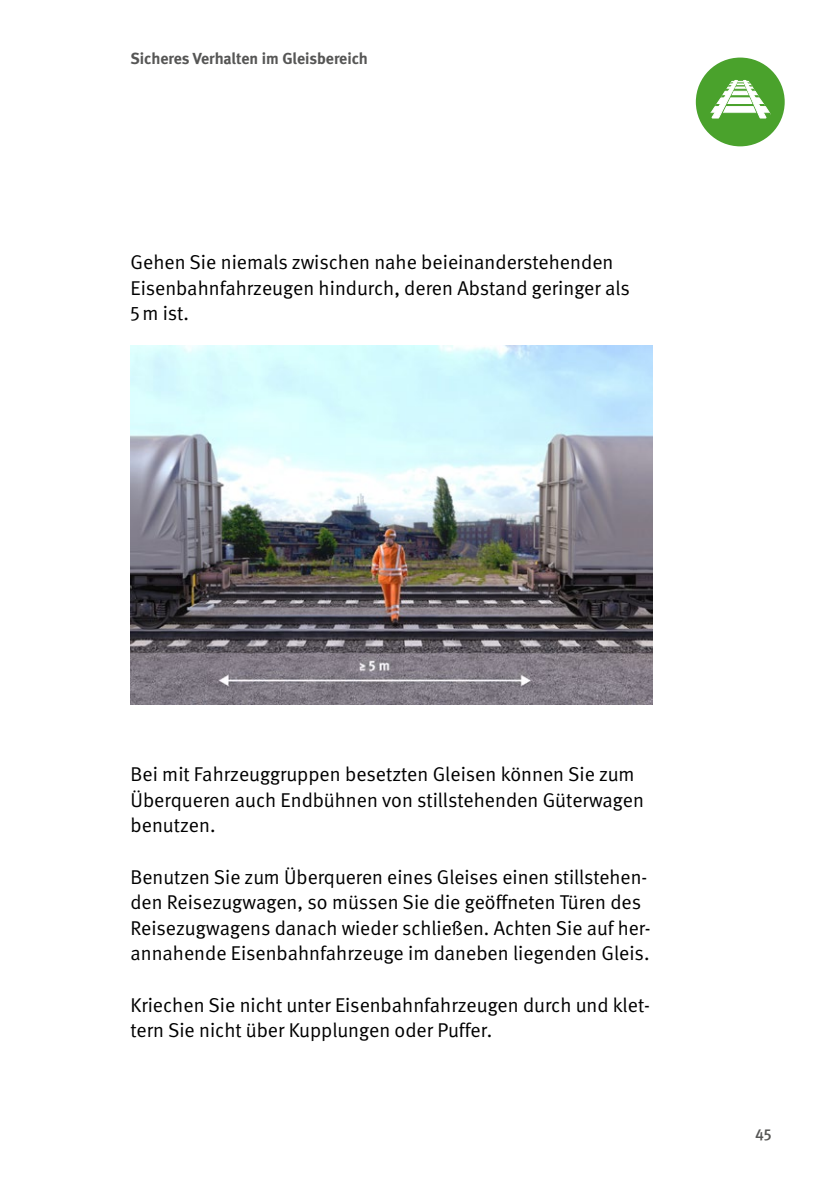
<style>
.page{position:relative;width:840px;height:1191px;background:#fff}
.page>*{position:absolute;margin:0;border:0;box-sizing:border-box;transform-origin:0 0}
.Fließtext_FT_Abstand_vor{font:20px/25.6px "DGUV Meta";color:#000}
.t1{font:700 16px "DGUV Meta";color:#565655}
.t2{font:500 16px "DGUV Meta";color:#565655}
</style>
<div class="page">
<img style="left:130px;top:346px;width:522px;height:358px">
<div style="left:695px;top:58px;width:89px;height:88px;background:#4aa22c;border-radius:50%"></div>
<svg style="left:710px;top:80px;width:61px;height:39px"></svg>
<p class="t1" style="left:130px;top:49px;width:239px">Sicheres Verhalten im Gleisbereich</p>
<p class="Fließtext_FT_Abstand_vor" style="left:130px;top:250px;width:500px">Gehen Sie niemals zwischen nahe beieinanderstehenden<br>Eisenbahnfahrzeugen hindurch, deren Abstand geringer als<br>5m ist.</p>
<p class="Fließtext_FT_Abstand_vor" style="left:130px;top:762px;width:514px">Bei mit Fahrzeuggruppen besetzten Gleisen können Sie zum<br>Überqueren auch Endbühnen von stillstehenden Güterwagen benutzen.</p>
<p class="Fließtext_FT_Abstand_vor" style="left:130px;top:864px;width:521px">Benutzen Sie zum Überqueren eines Gleises einen stillstehen&shy;den Reisezugwagen, so müssen Sie die geöffneten Türen des Reisezugwagens danach wieder schließen. Achten Sie auf her&shy;annahende Eisenbahnfahrzeuge im daneben liegenden Gleis.</p>
<p class="Fließtext_FT_Abstand_vor" style="left:130px;top:992px;width:520px">Kriechen Sie nicht unter Eisenbahnfahrzeugen durch und klet&shy;tern Sie nicht über Kupplungen oder Puffer.</p>
<p class="t2" style="left:754px;top:1124px;width:18px">45</p>
</div>
